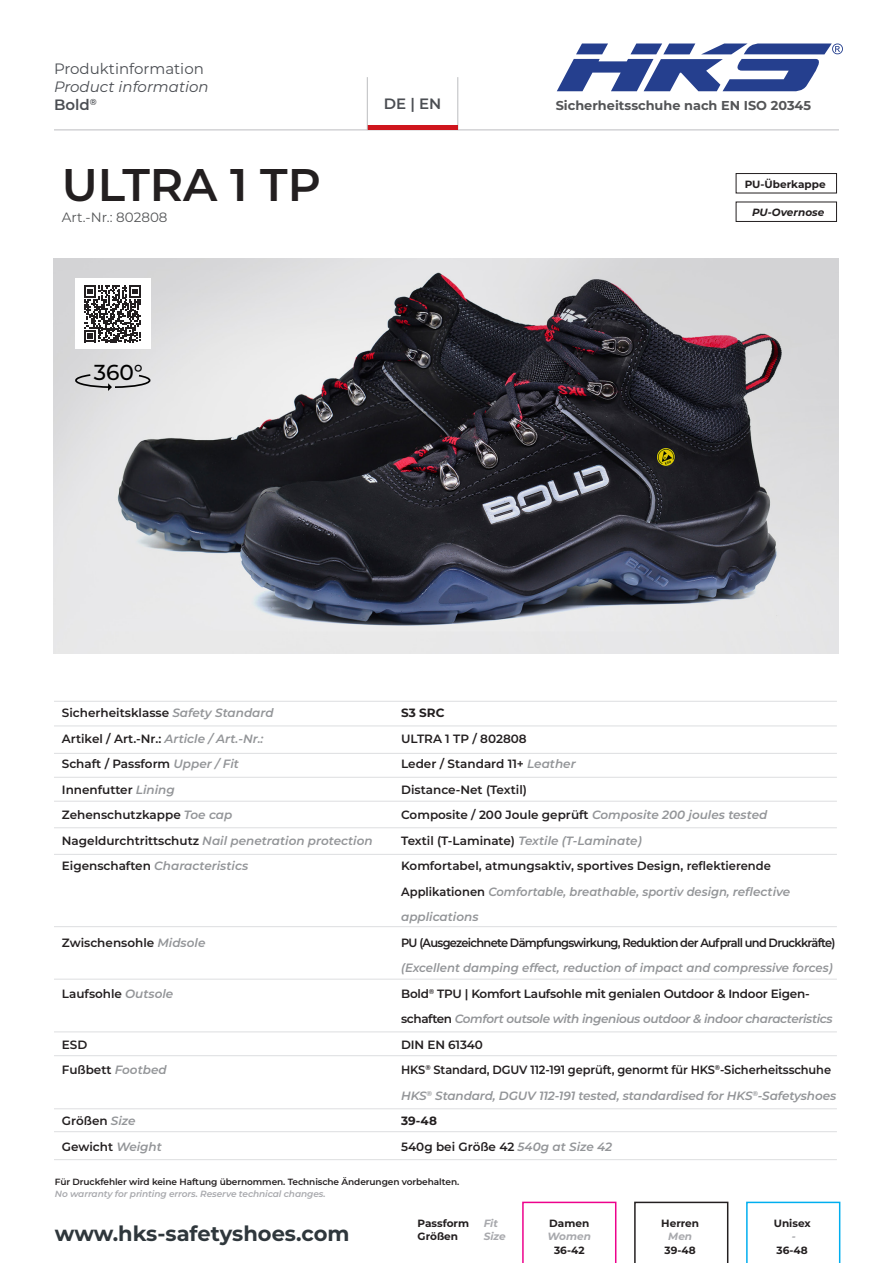
<style>
.page{position:relative;width:893px;height:1263px;background:#fff}
.page>*{position:absolute;margin:0;border:0;box-sizing:border-box;transform-origin:0 0}
.t1{font:600 45.75px "Montserrat";color:#231f20}
.t2{font:500 21.75px "Montserrat";color:#000}
.t3{font:700 21px "Montserrat";color:#2f373c}
.t4{font:italic 15px/18px "Montserrat";color:#4b4e53}
.t5{font:15px "Montserrat";color:#4b4e53}
.t6{font:600 15px "Montserrat";color:#4b4e53}
.t7{font:13.5px "Montserrat";color:#545557}
.t8{font:700 12.9px "Montserrat";color:#545557}
.t9{font:600 12px/25.5px "Montserrat";letter-spacing:-.005em;color:#231f20}
.t10{font:700 10.5px/13.5px "Montserrat";color:#231f20}
.t11{font:italic 700 10.5px/13.5px "Montserrat";color:#a8a9ad}
.t12{font:italic 700 10.5px "Montserrat";color:#231f20}
.Artikel-Beschreibung{font:600 9px/12px "Montserrat";letter-spacing:-.01em;color:#231f20}
.s1{font-weight:600;font-style:normal}
.s2{font-style:italic;color:#939598}
.s3{font-weight:700}
.s4{font-style:italic;color:#a8a9ad}
</style>
<div class="page">
<svg style="left:522px;top:1202px;width:94px;height:61px"></svg>
<svg style="left:634px;top:1202px;width:94px;height:61px"></svg>
<svg style="left:746px;top:1202px;width:94px;height:61px"></svg>
<hr style="left:458px;top:77px;width:1px;height:53px;background:#bcbdc0">
<hr style="left:54px;top:130px;width:785px;height:1px;background:#bcbdc0">
<hr style="left:367px;top:126px;width:91px;height:4px;background:#cf151d">
<hr style="left:367px;top:77px;width:1px;height:53px;background:#bcbdc0">
<svg style="left:557px;top:43px;width:286px;height:48px"></svg>
<hr style="left:54px;top:725px;width:783px;height:1px;background:#dddee0">
<hr style="left:54px;top:701px;width:783px;height:1px;background:#dddee0">
<hr style="left:54px;top:753px;width:783px;height:1px;background:#dddee0">
<hr style="left:54px;top:777px;width:783px;height:1px;background:#dddee0">
<hr style="left:54px;top:801px;width:783px;height:1px;background:#dddee0">
<hr style="left:54px;top:827px;width:783px;height:1px;background:#dddee0">
<hr style="left:54px;top:854px;width:783px;height:1px;background:#dddee0">
<hr style="left:54px;top:926px;width:783px;height:1px;background:#dddee0">
<hr style="left:54px;top:1055px;width:783px;height:1px;background:#dddee0">
<hr style="left:54px;top:979px;width:783px;height:1px;background:#dddee0">
<hr style="left:54px;top:1031px;width:783px;height:1px;background:#dddee0">
<hr style="left:54px;top:1131px;width:783px;height:1px;background:#dddee0">
<hr style="left:54px;top:1108px;width:783px;height:1px;background:#dddee0">
<hr style="left:54px;top:1159px;width:783px;height:1px;background:#dddee0">
<img style="left:54px;top:258px;width:785px;height:395px">
<div style="left:75px;top:279px;width:75px;height:70px;background:#fff"></div>
<svg style="left:84px;top:285px;width:57px;height:57px"></svg>
<svg style="left:74px;top:373px;width:77px;height:18px"></svg>
<div style="left:736px;top:173px;width:101px;height:20px;border:1px solid #231f20"></div>
<div style="left:736px;top:202px;width:101px;height:20px;border:1px solid #231f20"></div>
<p class="t5" style="left:54px;top:58px;width:151px">Produktinformation</p>
<p class="t4" style="left:54px;top:77px;width:156px">Product information<br><span class="s1">Bold</span><sup>®</sup></p>
<p class="t1" style="left:62px;top:152px;width:261px">ULTRA 1 TP</p>
<p class="t7" style="left:62px;top:208px;width:107px">Art.-Nr.: 802808</p>
<h2 class="t2" style="left:94px;top:357px;width:51px">360°</h2>
<p class="t6" style="left:384px;top:93px;width:59px">DE | EN</p>
<p class="t8" style="left:556px;top:96px;width:257px">Sicherheitsschuhe nach EN ISO 20345</p>
<p class="t10" style="left:745px;top:177px;width:82px">PU-Überkappe</p>
<p class="t12" style="left:752px;top:205px;width:74px">PU-Overnose</p>
<p class="t9" style="left:62px;top:699px;width:312px">Sicherheitsklasse <span class="s2">Safety Standard<br></span>Artikel / Art.-Nr.: <span class="s2">Article / Art.-Nr.:<br></span>Schaft / Passform <span class="s2">Upper / Fit<br></span>Innenfutter <span class="s2">Lining<br></span>Zehenschutzkappe <span class="s2">Toe cap<br></span>Nageldurchtrittschutz <span class="s2">Nail penetration protection </span>Eigenschaften <span class="s2">Characteristics</span></p>
<p class="t9" style="left:62px;top:929px;width:145px">Zwischensohle <span class="s2">Midsole</span></p>
<p class="t9" style="left:62px;top:980px;width:113px">Laufsohle <span class="s2">Outsole</span></p>
<p class="t9" style="left:62px;top:1031px;width:106px">ESD<br>Fußbett <span class="s2">Footbed</span></p>
<p class="t9" style="left:62px;top:1107px;width:102px">Größen <span class="s2">Size<br></span>Gewicht <span class="s2">Weight</span></p>
<p class="t9" style="left:401px;top:699px;width:437px"><span class="s3">S3 SRC<br></span>ULTRA 1 TP / 802808<br>Leder / Standard 11+ <span class="s2">Leather<br></span>Distance-Net (Textil)<br>Composite / 200 Joule geprüft <span class="s2">Composite 200 joules tested<br></span>Textil (T-Laminate) <span class="s2">Textile (T-Laminate)<br></span>Komfortabel, atmungsaktiv, sportives Design, reflektierende Applikationen <span class="s2">Comfortable, breathable, sportiv design, reflective applications<br></span>PU (Ausgezeichnete Dämpfungswirkung, Reduktion der Aufprall und Druckkräfte) <span class="s2">(Excellent damping effect, reduction of impact and compressive forces)<br></span>Bold<sup>®</sup> TPU | Komfort Laufsohle mit genialen Outdoor &amp; Indoor Eigen&shy;schaften <span class="s2">Comfort outsole with ingenious outdoor &amp; indoor characteristics </span>DIN EN 61340<br>HKS<sup>®</sup> Standard, DGUV 112-191 geprüft, genormt für HKS<sup>®</sup>-Sicherheitsschuhe <span class="s2">HKS</span><sup>®</sup> <span class="s2">Standard, DGUV 112-191 tested, standardised for HKS</span><sup>®</sup><span class="s2">-Safetyshoes </span><span class="s3">39-48<br></span>540g bei Größe 42 <span class="s2">540g at Size 42</span></p>
<p class="Artikel-Beschreibung" style="left:55px;top:1175px;width:406px">Für Druckfehler wird keine Haftung übernommen. Technische Änderungen vorbehalten.<br><span class="s4">No warranty for printing errors. Reserve technical changes.</span></p>
<h3 class="t3" style="left:55px;top:1218px;width:296px">www.hks-safetyshoes.com</h3>
<p class="t10" style="left:418px;top:1216px;width:53px">Passform<br>Größen</p>
<p class="t11" style="left:484px;top:1216px;width:24px">Fit<br>Size</p>
<p class="t10" style="left:549px;top:1216px;width:42px">Damen</p>
<p class="t11" style="left:548px;top:1229px;width:45px">Women</p>
<p class="t10" style="left:554px;top:1243px;width:32px">36-42</p>
<p class="t10" style="left:661px;top:1216px;width:39px">Herren</p>
<p class="t11" style="left:668px;top:1229px;width:25px">Men</p>
<p class="t10" style="left:665px;top:1243px;width:33px">39-48</p>
<p class="t10" style="left:774px;top:1216px;width:38px">Unisex</p>
<p class="t11" style="left:792px;top:1229px;width:6px">-</p>
<p class="t10" style="left:776px;top:1243px;width:33px">36-48</p>
</div>
